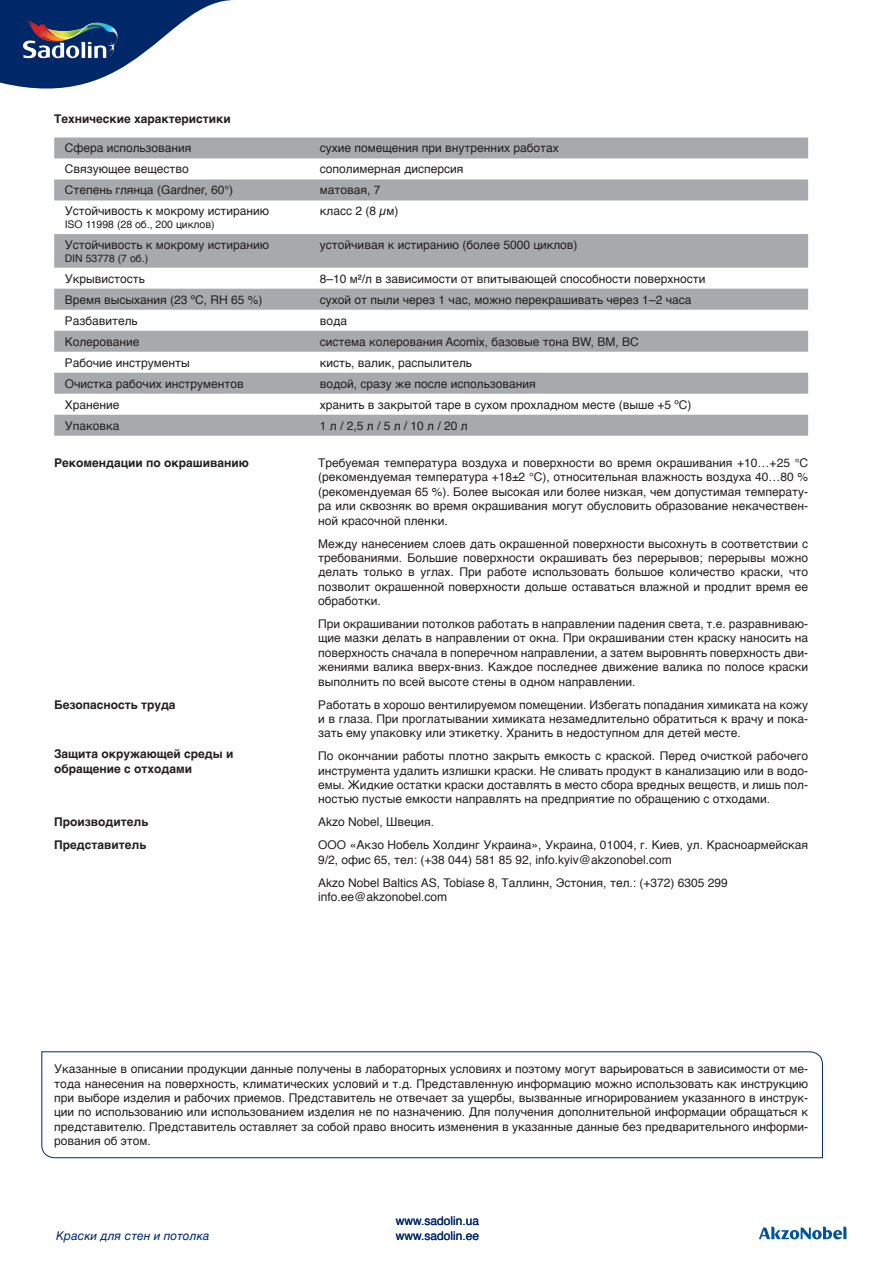
<style>
.page{position:relative;width:893px;height:1263px;background:#fff}
.page>*{position:absolute;margin:0;border:0;box-sizing:border-box;transform-origin:0 0}
.t1{font:12px/14.4px "Helvetica";color:#231f20;text-align:justify}
.t2{font:700 12px/14.4px "Helvetica";color:#231f20}
.t3{font:12px/14.4px "Helvetica";color:#002868}
.t4{font:italic 12px "Helvetica";color:#002868}
.t5{font:10.5px "Helvetica";color:#231f20}
</style>
<div class="page">
<svg style="left:759px;top:1226px;width:87px;height:13px"></svg>
<svg style="left:0;top:0;width:232px;height:89px"></svg>
<img style="left:23px;top:20px;width:96px;height:38px">
<svg style="left:54px;top:137px;width:754px;height:299px;fill:#a8a9ad"></svg>
<svg style="left:41px;top:1051px;width:782px;height:107px"></svg>
<p class="t2" style="left:54px;top:112px;width:178px">Технические характеристики</p>
<p class="t1" style="left:65px;top:141px;width:128px">Сфера использования</p>
<p class="t1" style="left:320px;top:141px;width:240px">сухие помещения при внутренних работах</p>
<p class="t1" style="left:65px;top:162px;width:126px">Связующее вещество</p>
<p class="t1" style="left:320px;top:162px;width:145px">сополимерная дисперсия</p>
<p class="t1" style="left:65px;top:183px;width:170px">Степень глянца (Gardner, 60°)</p>
<p class="t1" style="left:320px;top:183px;width:62px">матовая, 7</p>
<p class="t1" style="left:65px;top:204px;width:206px">Устойчивость к мокрому истиранию</p>
<p class="t5" style="left:65px;top:216px;width:152px">ISO 11998 (28 об., 200 циклов)</p>
<p class="t1" style="left:320px;top:204px;width:80px">класс 2 (8 µм)</p>
<p class="t1" style="left:65px;top:238px;width:206px">Устойчивость к мокрому истиранию</p>
<p class="t5" style="left:65px;top:250px;width:85px">DIN 53778 (7 об.)</p>
<p class="t1" style="left:320px;top:238px;width:259px">устойчивая к истиранию (более 5000 циклов)</p>
<p class="t1" style="left:65px;top:272px;width:82px">Укрывистость</p>
<p class="t1" style="left:320px;top:272px;width:387px">8–10 м²/л в зависимости от впитывающей способности поверхности</p>
<p class="t1" style="left:65px;top:293px;width:199px">Время высыхания (23 ºC, RН 65 %)</p>
<p class="t1" style="left:320px;top:293px;width:373px">сухой от пыли через 1 час, можно перекрашивать через 1–2 часа</p>
<p class="t1" style="left:65px;top:314px;width:74px">Разбавитель</p>
<p class="t1" style="left:320px;top:314px;width:29px">вода</p>
<p class="t1" style="left:65px;top:335px;width:76px">Колерование</p>
<p class="t1" style="left:320px;top:335px;width:321px">система колерования Acomix, базовые тона BW, BM, BC</p>
<p class="t1" style="left:65px;top:356px;width:127px">Рабочие инструменты</p>
<p class="t1" style="left:320px;top:356px;width:154px">кисть, валик, распылитель</p>
<p class="t1" style="left:65px;top:377px;width:180px">Очистка рабочих инструментов</p>
<p class="t1" style="left:320px;top:377px;width:217px">водой, сразу же после использования</p>
<p class="t1" style="left:65px;top:398px;width:56px">Хранение</p>
<p class="t1" style="left:320px;top:398px;width:373px">хранить в закрытой таре в сухом прохладном месте (выше +5 ºC)</p>
<p class="t1" style="left:65px;top:419px;width:56px">Упаковка</p>
<p class="t1" style="left:320px;top:419px;width:149px">1 л / 2,5 л / 5 л / 10 л / 20 л</p>
<p class="t2" style="left:54px;top:456px;width:196px">Рекомендации по окрашиванию</p>
<p class="t1" style="left:318px;top:456px;width:491px">Требуемая температура воздуха и поверхности во время окрашивания +10…+25 °C (рекомендуемая температура +18±2 °C), относительная влажность воздуха 40…80 % (рекомендуемая 65 %). Более высокая или более низкая, чем допустимая температу&shy;ра или сквозняк во время окрашивания могут обусловить образование некачествен&shy;ной красочной пленки.</p>
<p class="t1" style="left:318px;top:536px;width:491px">Между нанесением слоев дать окрашенной поверхности высохнуть в соответствии с требованиями. Большие поверхности окрашивать без перерывов; перерывы можно делать только в углах. При работе использовать большое количество краски, что позволит окрашенной поверхности дольше оставаться влажной и продлит время ее обработки.</p>
<p class="t1" style="left:318px;top:617px;width:491px">При окрашивании потолков работать в направлении падения света, т.е. разравниваю&shy;щие мазки делать в направлении от окна. При окрашивании стен краску наносить на поверхность сначала в поперечном направлении, а затем выровнять поверхность дви&shy;жениями валика вверх-вниз. Каждое последнее движение валика по полосе краски выполнить по всей высоте стены в одном направлении.</p>
<p class="t2" style="left:54px;top:697px;width:123px">Безопасность труда</p>
<p class="t1" style="left:318px;top:697px;width:491px">Работать в хорошо вентилируемом помещении. Избегать попадания химиката на кожу и в глаза. При проглатывании химиката незамедлительно обратиться к врачу и пока&shy;зать ему упаковку или этикетку. Хранить в недоступном для детей месте.</p>
<p class="t2" style="left:54px;top:747px;width:181px">Защита окружающей среды и обращение с отходами</p>
<p class="t1" style="left:318px;top:749px;width:491px">По окончании работы плотно закрыть емкость с краской. Перед очисткой рабочего инструмента удалить излишки краски. Не сливать продукт в канализацию или в водо&shy;емы. Жидкие остатки краски доставлять в место сбора вредных веществ, и лишь пол&shy;ностью пустые емкости направлять на предприятие по обращению с отходами.</p>
<p class="t2" style="left:54px;top:815px;width:96px">Производитель</p>
<p class="t1" style="left:318px;top:815px;width:118px">Akzo Nobel, Швеция.</p>
<p class="t2" style="left:54px;top:838px;width:94px">Представитель</p>
<p class="t1" style="left:318px;top:838px;width:491px">ООО «Акзо Нобель Холдинг Украина», Украина, 01004, г. Киев, ул. Красноармейская<br>9/2, офис 65, тел: (+38 044) 581 85 92, info.kyiv@akzonobel.com</p>
<p class="t1" style="left:318px;top:875px;width:411px">Akzo Nobel Baltics AS, Tobiase 8, Таллинн, Эстония, тел.: (+372) 6305 299 info.ee@akzonobel.com</p>
<p class="t1" style="left:54px;top:1062px;width:755px">Указанные в описании продукции данные получены в лабораторных условиях и поэтому могут варьироваться в зависимости от ме&shy;тода нанесения на поверхность, климатических условий и т.д. Представленную информацию можно использовать как инструкцию при выборе изделия и рабочих приемов. Представитель не отвечает за ущербы, вызванные игнорированием указанного в инструк&shy;ции по использованию или использованием изделия не по назначению. Для получения дополнительной информации обращаться к представителю. Представитель оставляет за собой право вносить изменения в указанные данные без предварительного информи&shy;рования об этом.</p>
<p class="t4" style="left:56px;top:1226px;width:155px">Краски для стен и потолка</p>
<p class="t3" style="left:396px;top:1214px;width:85px">www.sadolin.ua www.sadolin.ee</p>
</div>
